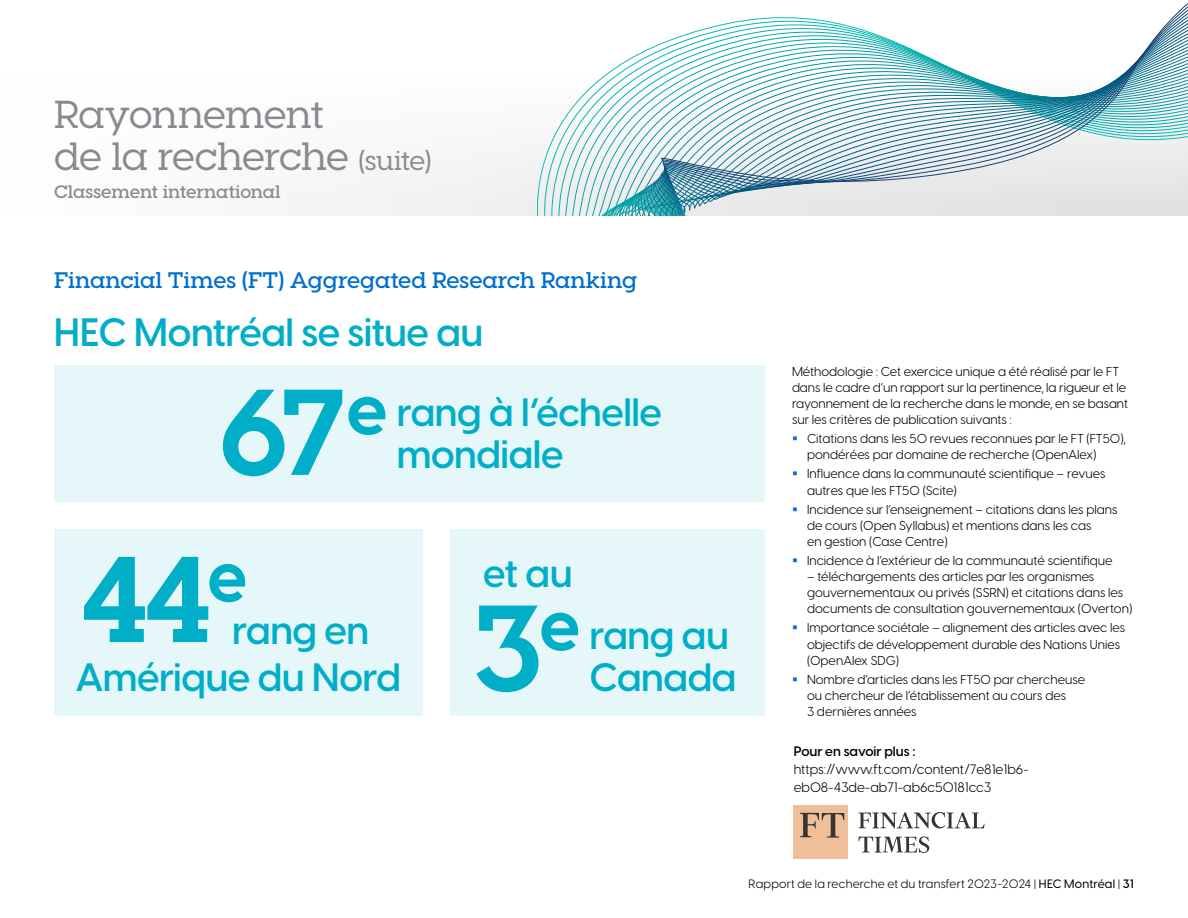
<style>
.page{position:relative;width:1188px;height:918px;background:#fff}
.page>*{position:absolute;margin:0;border:0;box-sizing:border-box;transform-origin:0 0}
.t1{font:700 121.8px "Visby Slab CF";color:#00aec7}
.t2{font:600 39px/42px "Visby CF";letter-spacing:-.015em;color:#00aec7}
._24-Section_26-Gris{font:500 39px "Visby Slab CF";letter-spacing:-.025em;color:#878a8e}
._24-Titre_N2{font:600 22.5px "Visby Slab CF";letter-spacing:-.005em;color:#0070ce}
._24-Sous-titre-Section_Gris{font:600 18px "Visby Slab CF";letter-spacing:-.015em;color:#878a8e}
._24-Texte_9_11_5{font:13.5px/17.2px "Visby CF";color:#000}
._24-Texte_9_11_5-2{font:600 13.5px "Visby CF";color:#000}
._24-Texte_9_11_5-3{font:12.75px/16px "Visby CF";color:#000}
.t3{font:12px "Visby CF";letter-spacing:.015em;color:#000}
.s1{font-size:27px}
.s2{font-weight:500}
.s3{font-weight:600}
</style>
<div class="page">
<svg style="left:660px;top:3px;width:528px;height:181px"></svg>
<div style="left:794px;top:806px;width:54px;height:54px;background:#f1be9a"></div>
<svg style="left:859px;top:836px;width:70px;height:17px"></svg>
<svg style="left:859px;top:812px;width:126px;height:17px"></svg>
<svg style="left:800px;top:813px;width:44px;height:25px"></svg>
<div style="left:54px;top:365px;width:711px;height:137px;background:#e6f7f9"></div>
<div style="left:54px;top:530px;width:369px;height:186px;background:#e6f7f9"></div>
<div style="left:450px;top:530px;width:315px;height:186px;background:#e6f7f9"></div>
<p class="_24-Section_26-Gris" style="left:54px;top:91px;width:271px">Rayonnement</p>
<p class="_24-Section_26-Gris" style="left:54px;top:133px;width:379px">de la recherche <span class="s1">(suite)</span></p>
<p class="_24-Sous-titre-Section_Gris" style="left:54px;top:180px;width:228px">Classement international</p>
<p class="_24-Titre_N2" style="left:54px;top:266px;width:585px">Financial Times (FT) Aggregated Research Ranking</p>
<p class="t2" style="left:54px;top:309px;width:431px">HEC Montréal se situe au</p>
<p class="t1" style="left:218px;top:355px;width:171px">67<sup>e</sup></p>
<p class="t2" style="left:397px;top:389px;width:267px">rang à l’échelle mondiale</p>
<p class="t1" style="left:79px;top:522px;width:170px">44<sup>e</sup></p>
<p class="t2" style="left:232px;top:606px;width:139px">rang en</p>
<p class="t2" style="left:76px;top:654px;width:327px">Amérique du Nord</p>
<p class="t2" style="left:483px;top:550px;width:91px">et au</p>
<p class="t1" style="left:472px;top:571px;width:110px">3<sup>e</sup></p>
<p class="t2" style="left:590px;top:612px;width:148px">rang au<br>Canada</p>
<p class="_24-Texte_9_11_5-3" style="left:792px;top:362px;width:337px">Méthodologie : Cet exercice unique a été réalisé par le FT dans le cadre d’un rapport sur la pertinence, la rigueur et le rayonnement de la recherche dans le monde, en se basant sur les critères de publication suivants :</p>
<p class="_24-Texte_9_11_5-3" style="left:807px;top:430px;width:320px">Citations dans les 50 revues reconnues par le FT (FT50), pondérées par domaine de recherche (OpenAlex)</p>
<p class="_24-Texte_9_11_5-3" style="left:807px;top:465px;width:300px">Influence dans la communauté scientifique – revues autres que les FT50 (Scite)</p>
<p class="_24-Texte_9_11_5-3" style="left:807px;top:500px;width:312px">Incidence sur l’enseignement – citations dans les plans de cours (Open Syllabus) et mentions dans les cas<br>en gestion (Case Centre)</p>
<p class="_24-Texte_9_11_5-3" style="left:807px;top:552px;width:307px">Incidence à l’extérieur de la communauté scientifique</p>
<p class="_24-Texte_9_11_5-3" style="left:807px;top:568px;width:327px">– téléchargements des articles par les organismes gouvernementaux ou privés (SSRN) et citations dans les documents de consultation gouvernementaux (Overton)</p>
<p class="_24-Texte_9_11_5-3" style="left:807px;top:619px;width:320px">Importance sociétale – alignement des articles avec les objectifs de développement durable des Nations Unies (OpenAlex SDG)</p>
<p class="_24-Texte_9_11_5-3" style="left:807px;top:670px;width:280px">Nombre d’articles dans les FT50 par chercheuse ou chercheur de l’établissement au cours des<br>3 dernières années</p>
<p class="_24-Texte_9_11_5-2" style="left:794px;top:741px;width:123px">Pour en savoir plus :</p>
<p class="_24-Texte_9_11_5" style="left:794px;top:760px;width:235px">https://www.ft.com/content/7e81e1b6- eb08-43de-ab71-ab6c50181cc3</p>
<p class="t3" style="left:749px;top:874px;width:387px">Rapport de la recherche et du transfert 2023-2024 | <span class="s2">HEC Montréal</span> | <span class="s3">31</span></p>
</div>
